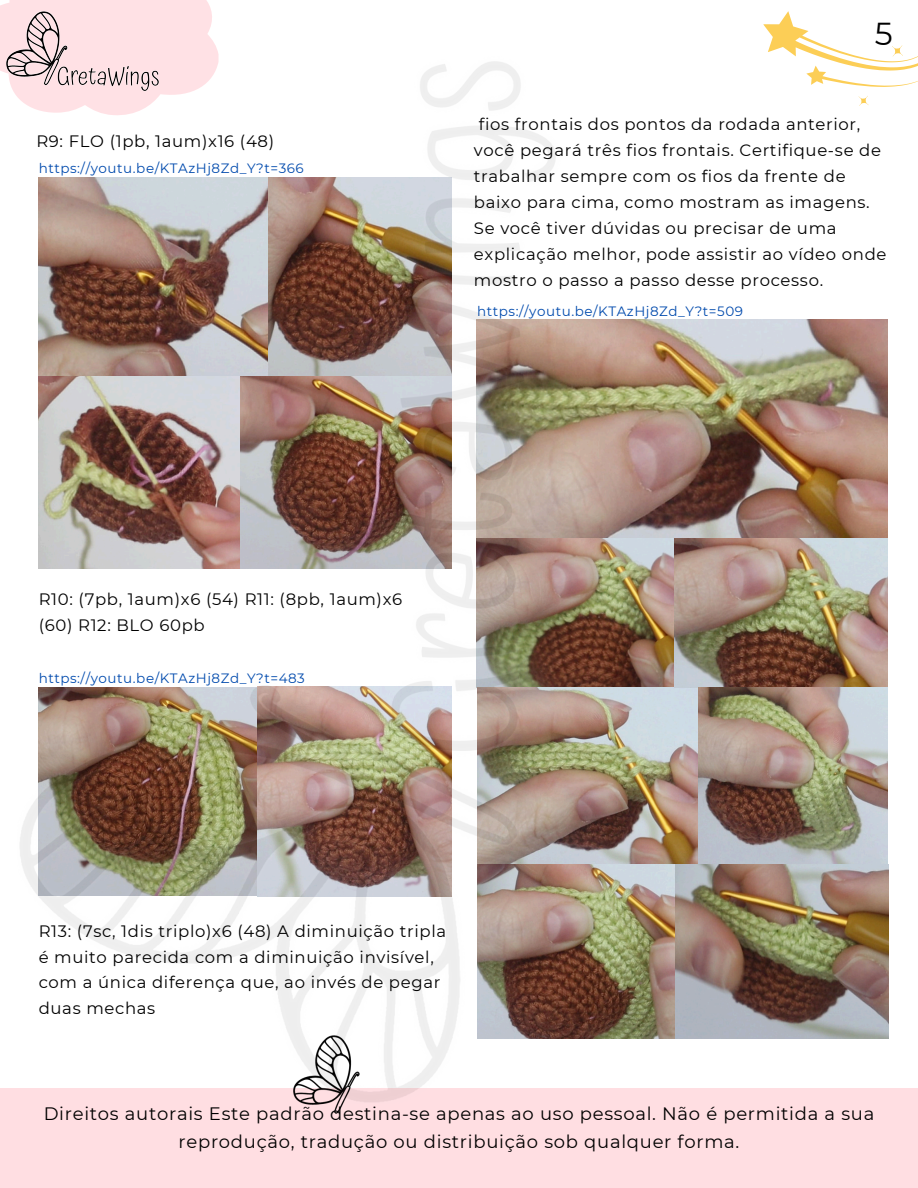
<style>
.page{position:relative;width:918px;height:1188px;background:#fff}
.page>*{position:absolute;margin:0;border:0;box-sizing:border-box;transform-origin:0 0}
.t1{font:31.65px "Montserrat";color:#000}
.t2{font:18px/28.2px "Montserrat";letter-spacing:.04em;color:#000;text-align:center}
.t3{font:16.5px/25.8px "Montserrat";letter-spacing:.04em;color:#000}
.t4{font:13.5px "Montserrat";letter-spacing:.04em;color:#004aad}
</style>
<div class="page">
<div style="left:0;top:0;width:218px;height:115px;background:#ffdee2"></div>
<img style="left:7px;top:11px;width:61px;height:81px">
<div style="left:0;top:1088px;width:918px;height:100px;background:#ffdee2"></div>
<img style="left:306px;top:1104px;width:37px;height:10px">
<svg style="left:763px;top:11px;width:155px;height:95px"></svg>
<img style="left:569px;top:320px;width:319px;height:219px">
<img style="left:569px;top:539px;width:105px;height:148px">
<img style="left:569px;top:688px;width:319px;height:177px">
<img style="left:674px;top:539px;width:214px;height:148px">
<img style="left:569px;top:865px;width:107px;height:173px">
<img style="left:676px;top:865px;width:212px;height:173px">
<img style="left:18px;top:54px;width:551px;height:1050px">
<p class="t3" style="left:36px;top:128px;width:239px">R9: FLO (1pb, 1aum)x16 (48)</p>
<h1 class="t4" style="left:39px;top:160px;width:267px">https://youtu.be/KTAzHj8Zd_Y?t=366</h1>
<p class="t1" style="left:875px;top:14px;width:19px">5</p>
<p class="t3" style="left:474px;top:112px;width:414px;text-indent:5px">fios frontais dos pontos da rodada anterior, você pegará três fios frontais. Certifique-se de trabalhar sempre com os fios da frente de baixo para cima, como mostram as imagens.<br>Se você tiver dúvidas ou precisar de uma explicação melhor, pode assistir ao vídeo onde mostro o passo a passo desse processo.</p>
<p class="t4" style="left:477px;top:303px;width:267px">https://youtu.be/KTAzHj8Zd_Y?t=509</p>
<p class="t3" style="left:39px;top:586px;width:365px">R10: (7pb, 1aum)x6 (54) R11: (8pb, 1aum)x6 (60) R12: BLO 60pb</p>
<p class="t4" style="left:39px;top:670px;width:268px">https://youtu.be/KTAzHj8Zd_Y?t=483</p>
<p class="t3" style="left:39px;top:918px;width:409px">R13: (7sc, 1dis triplo)x6 (48) A diminuição tripla é muito parecida com a diminuição invisível, com a única diferença que, ao invés de pegar duas mechas</p>
<p class="t2" style="left:44px;top:1099px;width:832px">Direitos autorais Este padrão destina-se apenas ao uso pessoal. Não é permitida a sua reprodução, tradução ou distribuição sob qualquer forma.</p>
</div>
